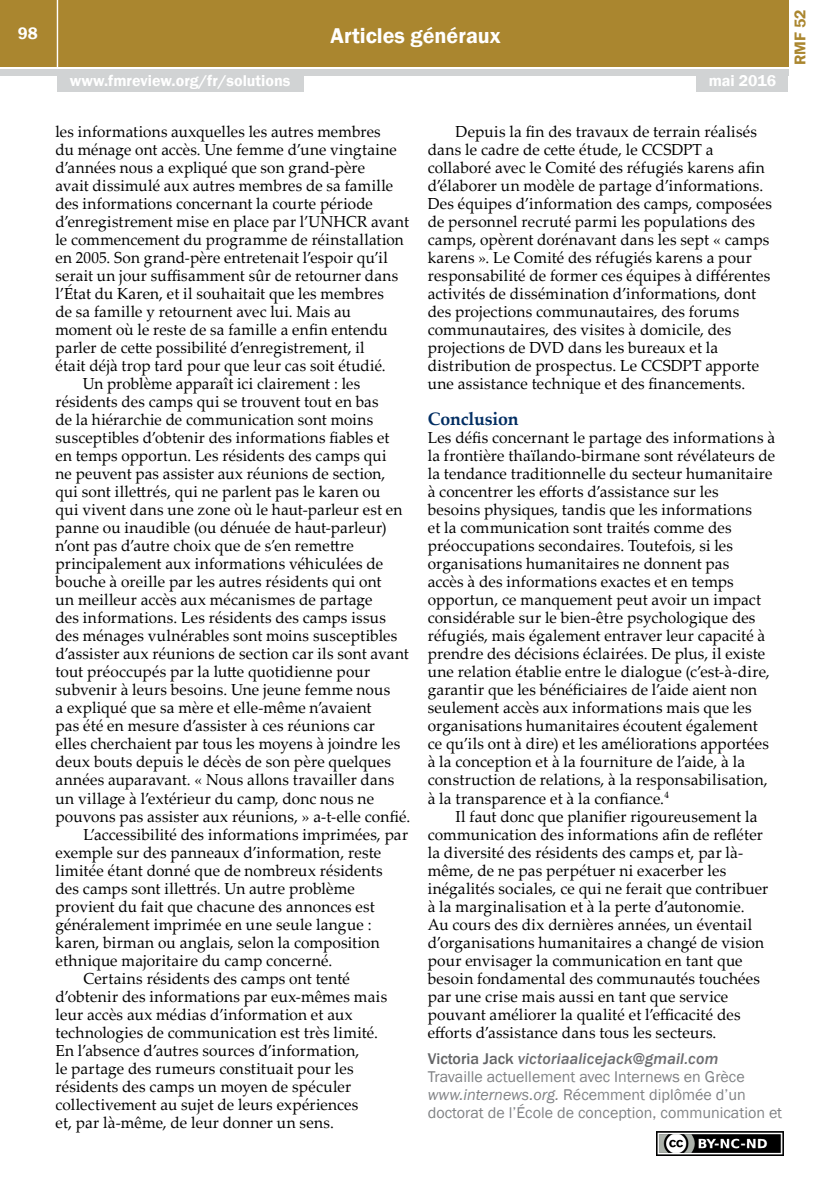
<style>
.page{position:relative;width:840px;height:1191px;background:#fff}
.page>*{position:absolute;margin:0;border:0;box-sizing:border-box;transform-origin:0 0}
.t1{font:600 22px "Franklin Gothic";color:#fff}
.t2{font:700 18px "Palatino Linotype";letter-spacing:-.01em;color:#002d62}
.t3{font:600 17px "Franklin Gothic";color:#fff}
.t4{font:16px/18px "Palatino Linotype";letter-spacing:.01em;color:#000;scale:.96 1}
.t5{font:16px "Palatino Linotype";letter-spacing:.01em;color:#000;scale:.95 1}
.t6{font:16px/18px "Franklin Gothic";color:#808285}
.t7{font:16px "Palatino Linotype";letter-spacing:.01em;color:#000;scale:.94 1}
.t8{font:600 16px "Franklin Gothic";color:#fff}
.t9{font:600 16px "Franklin Gothic";color:#aa862f}
.s1{font-weight:500;color:#636466}
.s2{font-weight:500;font-style:italic;color:#6d6e71}
.s3{font-style:italic}
</style>
<div class="page">
<div style="left:0;top:0;width:787px;height:66px;background:#aa862f"></div>
<div style="left:0;top:69px;width:787px;height:6px;background:#d1d3d4"></div>
<hr style="left:57px;top:0;width:1px;height:67px;background:#fff">
<div style="left:696px;top:74px;width:91px;height:18px;background:#d1d3d4"></div>
<div style="left:57px;top:74px;width:246px;height:18px;background:#d1d3d4"></div>
<img style="left:656px;top:1131px;width:127px;height:24px">
<p class="t3" style="left:18px;top:23px;width:21px">98</p>
<h1 class="t1" style="left:330px;top:22px;width:171px">Articles généraux</h1>
<p class="t8" style="left:70px;top:71px;width:222px">www.fmreview.org/fr/solutions</p>
<p class="t8" style="left:708px;top:71px;width:69px">mai 2016</p>
<p class="t5" style="left:55px;top:120px;width:344px">les informations auxquelles les autres membres</p>
<p class="t5" style="left:55px;top:138px;width:360px">du ménage ont accès. Une femme d’une vingtaine</p>
<p class="t5" style="left:55px;top:156px;width:327px">d’années nous a expliqué que son grand-père</p>
<p class="t5" style="left:55px;top:174px;width:357px">avait dissimulé aux autres membres de sa famille</p>
<p class="t5" style="left:55px;top:192px;width:335px">des informations concernant la courte période</p>
<p class="t5" style="left:55px;top:210px;width:373px">d’enregistrement mise en place par l’UNHCR avant</p>
<p class="t5" style="left:55px;top:228px;width:368px">le commencement du programme de réinstallation</p>
<p class="t5" style="left:55px;top:246px;width:351px">en 2005. Son grand-père entretenait l’espoir qu’il</p>
<p class="t5" style="left:55px;top:264px;width:362px">serait un jour suffisamment sûr de retourner dans</p>
<p class="t5" style="left:55px;top:282px;width:347px">l’État du Karen, et il souhaitait que les membres</p>
<p class="t5" style="left:55px;top:300px;width:312px">de sa famille y retournent avec lui. Mais au</p>
<p class="t5" style="left:55px;top:318px;width:351px">moment où le reste de sa famille a enfin entendu</p>
<p class="t5" style="left:55px;top:336px;width:327px">parler de cette possibilité d’enregistrement, il</p>
<p class="t5" style="left:55px;top:354px;width:349px">était déjà trop tard pour que leur cas soit étudié.</p>
<p class="t5" style="left:83px;top:372px;width:293px">Un problème apparaît ici clairement : les</p>
<p class="t5" style="left:55px;top:390px;width:341px">résidents des camps qui se trouvent tout en bas</p>
<p class="t5" style="left:55px;top:408px;width:336px">de la hiérarchie de communication sont moins</p>
<p class="t5" style="left:55px;top:426px;width:353px">susceptibles d’obtenir des informations fiables et</p>
<p class="t5" style="left:55px;top:444px;width:350px">en temps opportun. Les résidents des camps qui</p>
<p class="t5" style="left:55px;top:462px;width:348px">ne peuvent pas assister aux réunions de section,</p>
<p class="t7" style="left:55px;top:480px;width:347px">qui sont illettrés, qui ne parlent pas le karen ou</p>
<p class="t4" style="left:55px;top:500px;width:363px">qui vivent dans une zone où le haut-parleur est en</p>
<p class="t4" style="left:55px;top:518px;width:346px">panne ou inaudible (ou dénuée de haut-parleur)</p>
<p class="t4" style="left:55px;top:536px;width:312px">n’ont pas d’autre choix que de s’en remettre</p>
<p class="t4" style="left:55px;top:554px;width:342px">principalement aux informations véhiculées de</p>
<p class="t4" style="left:55px;top:572px;width:341px">bouche à oreille par les autres résidents qui ont</p>
<p class="t4" style="left:55px;top:590px;width:331px">un meilleur accès aux mécanismes de partage</p>
<p class="t4" style="left:55px;top:608px;width:345px">des informations. Les résidents des camps issus</p>
<p class="t4" style="left:55px;top:626px;width:357px">des ménages vulnérables sont moins susceptibles</p>
<p class="t4" style="left:55px;top:644px;width:369px">d’assister aux réunions de section car ils sont avant</p>
<p class="t4" style="left:55px;top:662px;width:329px">tout préoccupés par la lutte quotidienne pour</p>
<p class="t4" style="left:55px;top:680px;width:350px">subvenir à leurs besoins. Une jeune femme nous</p>
<p class="t4" style="left:55px;top:698px;width:330px">a expliqué que sa mère et elle-même n’avaient</p>
<p class="t4" style="left:55px;top:716px;width:334px">pas été en mesure d’assister à ces réunions car</p>
<p class="t4" style="left:55px;top:734px;width:360px">elles cherchaient par tous les moyens à joindre les</p>
<p class="t4" style="left:55px;top:752px;width:351px">deux bouts depuis le décès de son père quelques</p>
<p class="t4" style="left:55px;top:770px;width:354px">années auparavant. « Nous allons travailler dans</p>
<p class="t4" style="left:55px;top:788px;width:333px">un village à l’extérieur du camp, donc nous ne</p>
<p class="t4" style="left:55px;top:806px;width:371px">pouvons pas assister aux réunions, » a-t-elle confié.</p>
<p class="t4" style="left:83px;top:824px;width:339px">L’accessibilité des informations imprimées, par</p>
<p class="t4" style="left:55px;top:842px;width:340px">exemple sur des panneaux d’information, reste</p>
<p class="t4" style="left:55px;top:860px;width:342px">limitée étant donné que de nombreux résidents</p>
<p class="t4" style="left:55px;top:878px;width:313px">des camps sont illettrés. Un autre problème</p>
<p class="t4" style="left:55px;top:896px;width:334px">provient du fait que chacune des annonces est</p>
<p class="t4" style="left:55px;top:914px;width:330px">généralement imprimée en une seule langue :</p>
<p class="t4" style="left:55px;top:932px;width:339px">karen, birman ou anglais, selon la composition</p>
<p class="t4" style="left:55px;top:950px;width:290px">ethnique majoritaire du camp concerné.</p>
<p class="t4" style="left:83px;top:968px;width:279px">Certains résidents des camps ont tenté</p>
<p class="t4" style="left:55px;top:986px;width:347px">d’obtenir des informations par eux-mêmes mais</p>
<p class="t4" style="left:55px;top:1004px;width:311px">leur accès aux médias d’information et aux</p>
<p class="t4" style="left:55px;top:1022px;width:337px">technologies de communication est très limité.</p>
<p class="t4" style="left:55px;top:1040px;width:318px">En l’absence d’autres sources d’information,</p>
<p class="t4" style="left:55px;top:1058px;width:312px">le partage des rumeurs constituait pour les</p>
<p class="t4" style="left:55px;top:1076px;width:309px">résidents des camps un moyen de spéculer</p>
<p class="t4" style="left:55px;top:1094px;width:317px">collectivement au sujet de leurs expériences</p>
<p class="t4" style="left:55px;top:1112px;width:291px">et, par là-même, de leur donner un sens.</p>
<p class="t4" style="left:427px;top:122px;width:360px;text-indent:28px">Depuis la fin des travaux de terrain réalisés dans le cadre de cette étude, le CCSDPT a collaboré avec le Comité des réfugiés karens afin d’élaborer un modèle de partage d’informations.<br>Des équipes d’information des camps, composées de personnel recruté parmi les populations des camps, opèrent dorénavant dans les sept « camps karens ». Le Comité des réfugiés karens a pour responsabilité de former ces équipes à différentes activités de dissémination d’informations, dont des projections communautaires, des forums communautaires, des visites à domicile, des projections de DVD dans les bureaux et la distribution de prospectus. Le CCSDPT apporte une assistance technique et des financements.</p>
<p class="t2" style="left:427px;top:406px;width:92px">Conclusion</p>
<p class="t4" style="left:427px;top:428px;width:363px">Les défis concernant le partage des informations à la frontière thaïlando-birmane sont révélateurs de la tendance traditionnelle du secteur humanitaire à concentrer les efforts d’assistance sur les<br>besoins physiques, tandis que les informations<br>et la communication sont traités comme des préoccupations secondaires. Toutefois, si les organisations humanitaires ne donnent pas<br>accès à des informations exactes et en temps opportun, ce manquement peut avoir un impact considérable sur le bien-être psychologique des réfugiés, mais également entraver leur capacité à prendre des décisions éclairées. De plus, il existe une relation établie entre le dialogue (c’est-à-dire, garantir que les bénéficiaires de l’aide aient non seulement accès aux informations mais que les organisations humanitaires écoutent également ce qu’ils ont à dire) et les améliorations apportées à la conception et à la fourniture de l’aide, à la construction de relations, à la responsabilisation, à la transparence et à la confiance.<sup>4</sup></p>
<p class="t4" style="left:427px;top:806px;width:356px;text-indent:28px">Il faut donc que planifier rigoureusement la communication des informations afin de refléter la diversité des résidents des camps et, par là&shy;même, de ne pas perpétuer ni exacerber les inégalités sociales, ce qui ne ferait que contribuer à la marginalisation et à la perte d’autonomie.<br>Au cours des dix dernières années, un éventail d’organisations humanitaires a changé de vision pour envisager la communication en tant que besoin fondamental des communautés touchées par une crise mais aussi en tant que service pouvant améliorer la qualité et l’efficacité des efforts d’assistance dans tous les secteurs.</p>
<p class="t6" style="left:427px;top:1050px;width:355px"><span class="s1">Victoria Jack</span> <span class="s2">victoriaalicejack@gmail.com<br></span>Travaille actuellement avec Internews en Grèce <span class="s3">www.internews.org.</span> Récemment diplômée d’un doctorat de l’École de conception, communication et</p>
<p class="t9" style="left:789px;top:65px;width:57px;rotate:-90deg">RMF 52</p>
</div>
